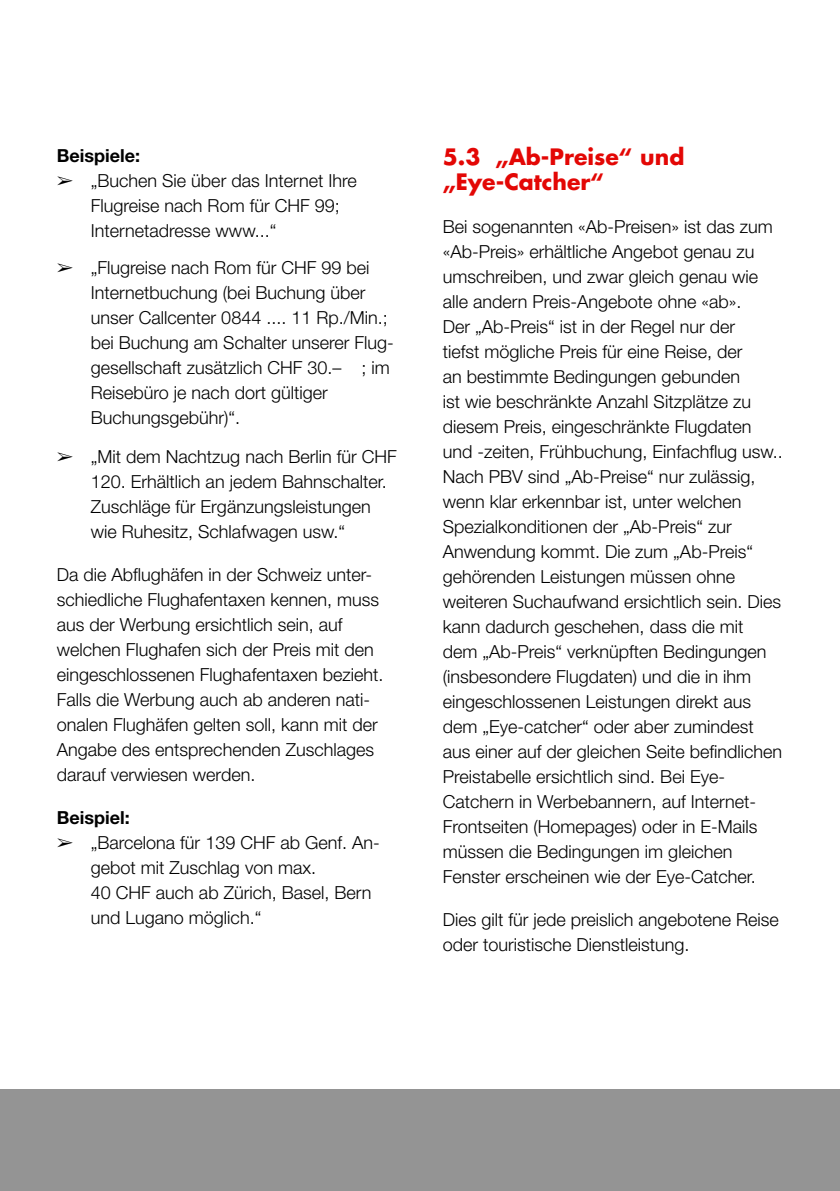
<style>
.page{position:relative;width:840px;height:1191px;background:#fff}
.page>*{position:absolute;margin:0;border:0;box-sizing:border-box;transform-origin:0 0}
.t1{font:700 22px/25px "Futura";color:#e30705}
.t2{font:300 18px/25px "Helvetica Neue";color:#000}
.t3{font:700 18px "Helvetica Neue";color:#000}
</style>
<div class="page">
<div style="left:0;top:1089px;width:839px;height:102px;background:#949494"></div>
<p class="t3" style="left:57px;top:144px;width:85px">Beispiele:</p>
<p class="t2" style="left:91px;top:167px;width:267px;text-indent:-34px">➢ „Buchen Sie über das Internet Ihre<br>Flugreise nach Rom für CHF 99;<br>Internetadresse www...“</p>
<p class="t2" style="left:91px;top:254px;width:304px;text-indent:-34px">➢ „Flugreise nach Rom für CHF 99 bei Internetbuchung (bei Buchung über unser Callcenter 0844 .... 11 Rp./Min.; bei Buchung am Schalter unserer Flug&shy;gesellschaft zusätzlich CHF 30.– ; im Reisebüro je nach dort gültiger Buchungsgebühr)“.</p>
<p class="t2" style="left:91px;top:443px;width:307px;text-indent:-34px">➢ „Mit dem Nachtzug nach Berlin für CHF 120. Erhältlich an jedem Bahnschalter.<br>Zuschläge für Ergänzungsleistungen wie Ruhesitz, Schlafwagen usw.“</p>
<p class="t2" style="left:57px;top:561px;width:328px">Da die Abflughäfen in der Schweiz unter&shy;schiedliche Flughafentaxen kennen, muss aus der Werbung ersichtlich sein, auf welchen Flughafen sich der Preis mit den eingeschlossenen Flughafentaxen bezieht.<br>Falls die Werbung auch ab anderen nati&shy;onalen Flughäfen gelten soll, kann mit der Angabe des entsprechenden Zuschlages darauf verwiesen werden.</p>
<p class="t3" style="left:57px;top:806px;width:74px">Beispiel:</p>
<p class="t2" style="left:91px;top:829px;width:290px;text-indent:-34px">➢ „Barcelona für 139 CHF ab Genf. An&shy;gebot mit Zuschlag von max.<br>40 CHF auch ab Zürich, Basel, Bern und Lugano möglich.“</p>
<p class="t1" style="left:442px;top:144px;width:243px">5.3 „Ab-Preise“ und „Eye-Catcher“</p>
<p class="t2" style="left:442px;top:214px;width:341px">Bei sogenannten «Ab-Preisen» ist das zum «Ab-Preis» erhältliche Angebot genau zu umschreiben, und zwar gleich genau wie alle andern Preis-Angebote ohne «ab».<br>Der „Ab-Preis“ ist in der Regel nur der<br>tiefst mögliche Preis für eine Reise, der<br>an bestimmte Bedingungen gebunden<br>ist wie beschränkte Anzahl Sitzplätze zu diesem Preis, eingeschränkte Flugdaten und -zeiten, Frühbuchung, Einfachflug usw..<br>Nach PBV sind „Ab-Preise“ nur zulässig, wenn klar erkennbar ist, unter welchen Spezialkonditionen der „Ab-Preis“ zur Anwendung kommt. Die zum „Ab-Preis“ gehörenden Leistungen müssen ohne weiteren Suchaufwand ersichtlich sein. Dies kann dadurch geschehen, dass die mit<br>dem „Ab-Preis“ verknüpften Bedingungen (insbesondere Flugdaten) und die in ihm eingeschlossenen Leistungen direkt aus dem „Eye-catcher“ oder aber zumindest aus einer auf der gleichen Seite befindlichen Preistabelle ersichtlich sind. Bei Eye-Catchern in Werbebannern, auf Internet-Frontseiten (Homepages) oder in E-Mails müssen die Bedingungen im gleichen Fenster erscheinen wie der Eye-Catcher.</p>
<p class="t2" style="left:442px;top:907px;width:337px">Dies gilt für jede preislich angebotene Reise oder touristische Dienstleistung.</p>
</div>
